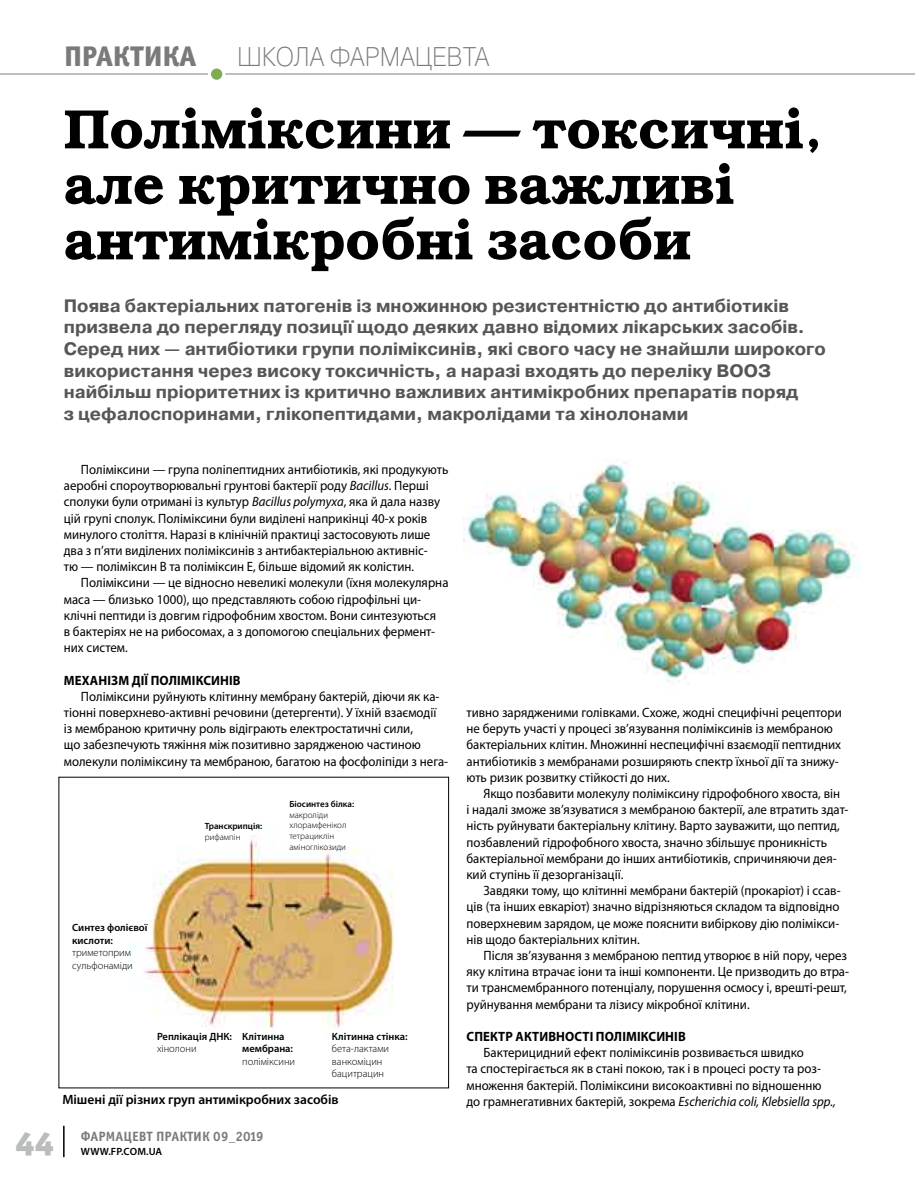
<style>
.page{position:relative;width:915px;height:1178px;background:#fff}
.page>*{position:absolute;margin:0;border:0;box-sizing:border-box;transform-origin:0 0}
.t1{font:700 55.5px/55.5px "Bookman C";color:#000}
.t2{font:33px "Officina Serif Black ITC";color:#bbbcbd}
.t3{font:28.5px "Officina Sans Extra Bold ITC";letter-spacing:.01em;color:#7a7a7a}
.t4{font:27px "Pragmatica Light C";color:#7a7a7a;scale:.9 1}
.t5{font:700 18px/21.6px "Pragmatica";color:#565655}
.t6{font:13.5px/16.2px "Myriad Pro";color:#000;scale:.95 1}
.t7{font:700 13.5px "Myriad Pro";letter-spacing:.01em;color:#000;scale:.95 1}
.t8{font:600 13.5px "Myriad Pro";color:#000}
.t9{font:13.5px "Officina Sans Bold ITC";letter-spacing:.01em;color:#7a7a7a}
.t10{font:300 10.5px/12.6px "Myriad Pro";color:#000}
.t11{font:600 10.5px/12.6px "Myriad Pro";color:#000}
.t12{font:600 10.5px "Myriad Pro";letter-spacing:.02em;color:#000}
.t13{font:300 9px/10.8px "Myriad Pro";color:#000}
.t14{font:600 9px "Myriad Pro";color:#000}
.s1{font-style:italic}
</style>
<div class="page">
<img style="left:463px;top:460px;width:397px;height:224px">
<img style="left:130px;top:835px;width:265px;height:194px">
<hr style="left:63px;top:1126px;width:2px;height:31px;background:#000">
<hr style="left:0;top:73px;width:914px;height:2px;background:#b9baba">
<div style="left:209px;top:67px;width:15px;height:14px;background:#7dad50;border-radius:50%"></div>
<div style="left:208px;top:65px;width:17px;height:18px;border:3px solid #fff;border-radius:50%"></div>
<h3 class="t3" style="left:64px;top:38px;width:133px">практика</h3>
<h3 class="t4" style="left:237px;top:41px;width:281px">Школа фармацевта</h3>
<h1 class="t1" style="left:64px;top:101px;width:760px">Поліміксини — токсичні, але критично важливі антимікробні засоби</h1>
<p class="t5" style="left:64px;top:295px;width:763px">Поява бактеріальних патогенів із множинною резистентністю до антибіотиків призвела до перегляду позиції щодо деяких давно відомих лікарських засобів.<br>Серед них — антибіотики групи поліміксинів, які свого часу не знайшли широкого використання через високу токсичність, а наразі входять до переліку ВООЗ найбільш пріоритетних із критично важливих антимікробних препаратів поряд<br>з цефалоспоринами, глікопептидами, макролідами та хінолонами</p>
<p class="t6" style="left:64px;top:461px;width:406px;text-indent:17px">Поліміксини — група поліпептидних антибіотиків, які продукують аеробні спороутворювальні грунтові бактерії роду <span class="s1">Bacillus</span>. Перші сполуки були отримані із культур <span class="s1">Bacillus polymyxa</span>, яка й дала назву цій групі сполук. Поліміксини були виділені наприкінці 40-х років минулого століття. Наразі в клінічній практиці застосовують лише два з п’яти виділених поліміксинів з антибактеріальною активніс-<br>тю — поліміксин В та поліміксин Е, більше відомий як колістин.</p>
<p class="t6" style="left:64px;top:574px;width:406px;text-indent:17px">Поліміксини — це відносно невеликі молекули (їхня молекулярна маса — близько 1000), що представляють собою гідрофільні ци&shy;клічні пептиди із довгим гідрофобним хвостом. Вони синтезуються<br>в бактеріях не на рибосомах, а з допомогою спеціальних фермент&shy;них систем.</p>
<p class="t7" style="left:64px;top:671px;width:187px">Механізм дії поліміксинів</p>
<p class="t6" style="left:64px;top:688px;width:406px;text-indent:17px">Поліміксини руйнують клітинну мембрану бактерій, діючи як ка&shy;тіонні поверхнево-активні речовини (детергенти). У їхній взаємодії із мембраною критичну роль відіграють електростатичні сили,<br>що забезпечують тяжіння між позитивно зарядженою частиною молекули поліміксину та мембраною, багатою на фосфоліпіди з нега-</p>
<p class="t11" style="left:72px;top:921px;width:77px">СИНТЕЗ ФОЛІЄВОЇ<br>КИСЛОТИ:</p>
<p class="t10" style="left:72px;top:946px;width:62px">триметоприм сульфонаміди</p>
<p class="t14" style="left:205px;top:820px;width:59px">ТРАНСКРИПЦІЯ:</p>
<p class="t13" style="left:205px;top:831px;width:37px">рифампін</p>
<p class="t14" style="left:289px;top:798px;width:66px">БІОСИНТЕЗ БІЛКА:</p>
<p class="t13" style="left:289px;top:809px;width:59px">макроліди хлорамфенікол тетрациклін аміноглікозиди</p>
<p class="t11" style="left:332px;top:1029px;width:77px">КЛІТИННА СТІНКА:</p>
<p class="t10" style="left:332px;top:1042px;width:59px">бета-лактами ванкоміцин бацитрацин</p>
<p class="t8" style="left:62px;top:1091px;width:278px">МІШЕНІ ДІЇ РІЗНИХ ГРУП АНТИМІКРОБНИХ ЗАСОБІВ</p>
<p class="t11" style="left:242px;top:1029px;width:52px">КЛІТИННА<br>МЕМБРАНА:</p>
<p class="t10" style="left:242px;top:1055px;width:54px">поліміксини</p>
<p class="t11" style="left:157px;top:1029px;width:76px">РЕПЛІКАЦІЯ ДНК:</p>
<p class="t10" style="left:157px;top:1042px;width:41px">хінолони</p>
<h2 class="t2" style="left:16px;top:1122px;width:39px">44</h2>
<p class="t9" style="left:81px;top:1128px;width:184px">Фармацевт Практик 09_2019</p>
<p class="t12" style="left:81px;top:1144px;width:83px">WWW.FP.COM.UA</p>
<p class="t6" style="left:466px;top:704px;width:396px">тивно зарядженими голівками. Схоже, жодні специфічні рецептори не беруть участі у процесі зв’язування поліміксинів із мембраною бактеріальних клітин. Множинні неспецифічні взаємодії пептидних антибіотиків з мембранами розширяють спектр їхньої дії та знижу&shy;ють ризик розвитку стійкості до них.</p>
<p class="t6" style="left:466px;top:785px;width:403px;text-indent:17px">Якщо позбавити молекулу поліміксину гідрофобного хвоста, він<br>і надалі зможе зв’язуватися з мембраною бактерії, але втратить здат&shy;ність руйнувати бактеріальну клітину. Варто зауважити, що пептид, позбавлений гідрофобного хвоста, значно збільшує проникність бактеріальної мембрани до інших антибіотиків, спричиняючи дея&shy;кий ступінь її дезорганізації.</p>
<p class="t6" style="left:466px;top:882px;width:395px;text-align:justify;text-indent:17px">Завдяки тому, що клітинні мембрани бактерій (прокаріот) і ссав&shy;ців (та інших евкаріот) значно відрізняються складом та відповідно поверхневим зарядом, це може пояснити вибіркову дію полімікси&shy;нів щодо бактеріальних клітин.</p>
<p class="t6" style="left:466px;top:947px;width:404px;text-indent:17px">Після зв’язування з мембраною пептид утворює в ній пору, через яку клітина втрачає іони та інші компоненти. Це призводить до втра&shy;ти трансмембранного потенціалу, порушення осмосу і, врешті-решт, руйнування мембрани та лізису мікробної клітини.</p>
<p class="t7" style="left:466px;top:1027px;width:232px">Спектр активності поліміксинів</p>
<p class="t6" style="left:466px;top:1044px;width:390px;text-indent:17px">Бактерицидний ефект поліміксинів розвивається швидко<br>та спостерігається як в стані покою, так і в процесі росту та роз&shy;множення бактерій. Поліміксини високоактивні по відношенню до грамнегативних бактерій, зокрема <span class="s1">Escherichia coli, Klebsiella spp.,</span></p>
</div>
